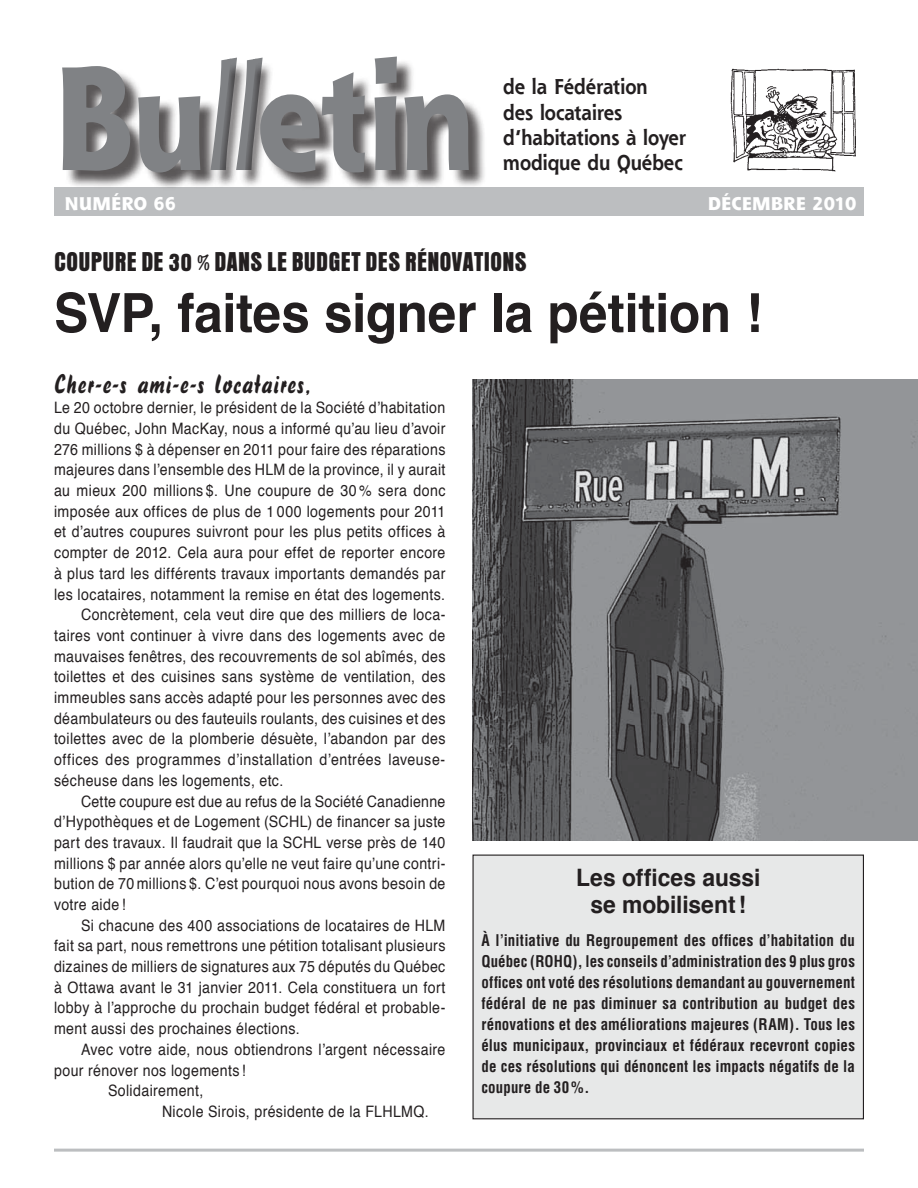
<style>
.page{position:relative;width:918px;height:1188px;background:#fff}
.page>*{position:absolute;margin:0;border:0;box-sizing:border-box;transform-origin:0 0}
.t1{font:800 144px "Shannon";color:#808285;scale:.8 1}
.t2{font:700 54px "Helvetica";letter-spacing:-.01em;color:#231f20;scale:.95 1}
.t3{font:27px "Auralle";color:#231f20}
.t4{font:27px "Handybrush";letter-spacing:.02em;color:#231f20;scale:.9 1}
.t5{font:700 24px/27px "Helvetica";color:#231f20;text-align:center;scale:.95 1}
.t6{font:700 21px/25.2px "Shannon";color:#231f20;scale:.9 1}
.t7{font:800 18px "Shannon";color:#fff}
.t8{font:15.75px "Helvetica";letter-spacing:.025em;color:#231f20;scale:.9 1}
.t9{font:700 condensed 15.75px/21px "Helvetica";letter-spacing:.01em;color:#231f20;text-align:justify;scale:.95 1}
.s1{font-weight:400;font-style:italic}
</style>
<div class="page">
<hr style="left:54px;top:1149px;width:810px;height:3px;background:#bcbec0">
<div style="left:54px;top:188px;width:810px;height:28px;background:#bcbec0"></div>
<div style="left:65px;top:59px;width:422px;height:132px;background:#231f20;opacity:.75"></div>
<img style="left:730px;top:68px;width:126px;height:104px">
<svg style="left:600px;top:854px;width:263px;height:1px"></svg>
<div style="left:472px;top:855px;width:392px;height:264px;background:#e7e8e8;border:1px solid #231f20"></div>
<img style="left:472px;top:380px;width:446px;height:461px">
<h1 class="t1" style="left:54px;top:25px;width:527px">Bu<span class="s1">ll</span>etin</h1>
<p class="t7" style="left:64px;top:192px;width:113px">NUMÉRO 66</p>
<p class="t7" style="left:708px;top:192px;width:150px">DÉCEMBRE 2010</p>
<h3 class="t6" style="left:503px;top:74px;width:205px">de la Fédération<br>des locataires d’habitations à loyer modique du Québec</h3>
<h3 class="t3" style="left:54px;top:246px;width:475px">COUPURE DE 30 % DANS LE BUDGET DES RÉNOVATIONS</h3>
<h2 class="t2" style="left:54px;top:269px;width:747px">SVP, faites signer la pétition !</h2>
<h3 class="t4" style="left:54px;top:372px;width:285px">Cher-e-s ami-e-s locataires,</h3>
<p class="t8" style="left:54px;top:396px;width:436px">Le 20 octobre dernier, le président de la Société d’habitation</p>
<p class="t8" style="left:54px;top:416px;width:436px">du Québec, John MacKay, nous a informé qu’au lieu d’avoir</p>
<p class="t8" style="left:54px;top:437px;width:436px">276 millions $ à dépenser en 2011 pour faire des réparations</p>
<p class="t8" style="left:54px;top:458px;width:436px">majeures dans l’ensemble des HLM de la province, il y aurait</p>
<p class="t8" style="left:54px;top:478px;width:436px">au mieux 200 millions $. Une coupure de 30 % sera donc</p>
<p class="t8" style="left:54px;top:499px;width:436px">imposée aux offices de plus de 1 000 logements pour 2011</p>
<p class="t8" style="left:54px;top:520px;width:436px">et d’autres coupures suivront pour les plus petits offices à</p>
<p class="t8" style="left:54px;top:541px;width:436px">compter de 2012. Cela aura pour effet de reporter encore</p>
<p class="t8" style="left:54px;top:561px;width:436px">à plus tard les différents travaux importants demandés par</p>
<p class="t8" style="left:54px;top:582px;width:436px">les locataires, notamment la remise en état des logements.</p>
<p class="t8" style="left:81px;top:603px;width:406px">Concrètement, cela veut dire que des milliers de loca-</p>
<p class="t8" style="left:54px;top:623px;width:436px">taires vont continuer à vivre dans des logements avec de</p>
<p class="t8" style="left:54px;top:644px;width:436px">mauvaises fenêtres, des recouvrements de sol abîmés, des</p>
<p class="t8" style="left:54px;top:665px;width:436px">toilettes et des cuisines sans système de ventilation, des</p>
<p class="t8" style="left:54px;top:685px;width:436px">immeubles sans accès adapté pour les personnes avec des</p>
<p class="t8" style="left:54px;top:706px;width:436px">déambulateurs ou des fauteuils roulants, des cuisines et des</p>
<p class="t8" style="left:54px;top:727px;width:436px">toilettes avec de la plomberie désuète, l’abandon par des</p>
<p class="t8" style="left:54px;top:747px;width:436px">offices des programmes d’installation d’entrées laveuse-</p>
<p class="t8" style="left:54px;top:768px;width:256px">sécheuse dans les logements, etc.</p>
<p class="t8" style="left:81px;top:789px;width:406px">Cette coupure est due au refus de la Société Canadienne</p>
<p class="t8" style="left:54px;top:810px;width:436px">d’Hypothèques et de Logement (SCHL) de financer sa juste</p>
<p class="t8" style="left:54px;top:830px;width:436px">part des travaux. Il faudrait que la SCHL verse près de 140</p>
<p class="t8" style="left:54px;top:851px;width:436px">millions $ par année alors qu’elle ne veut faire qu’une contri-</p>
<p class="t8" style="left:54px;top:872px;width:436px">bution de 70 millions $. C’est pourquoi nous avons besoin de</p>
<p class="t8" style="left:54px;top:892px;width:81px">votre aide !</p>
<p class="t8" style="left:81px;top:913px;width:406px">Si chacune des 400 associations de locataires de HLM</p>
<p class="t8" style="left:54px;top:934px;width:436px">fait sa part, nous remettrons une pétition totalisant plusieurs</p>
<p class="t8" style="left:54px;top:954px;width:436px">dizaines de milliers de signatures aux 75 députés du Québec</p>
<p class="t8" style="left:54px;top:975px;width:436px">à Ottawa avant le 31 janvier 2011. Cela constituera un fort</p>
<p class="t8" style="left:54px;top:996px;width:436px">lobby à l’approche du prochain budget fédéral et probable-</p>
<p class="t8" style="left:54px;top:1017px;width:275px">ment aussi des prochaines élections.</p>
<p class="t8" style="left:81px;top:1037px;width:406px">Avec votre aide, nous obtiendrons l’argent nécessaire</p>
<p class="t8" style="left:54px;top:1058px;width:215px">pour rénover nos logements !</p>
<p class="t8" style="left:108px;top:1079px;width:107px">Solidairement,</p>
<p class="t8" style="left:162px;top:1099px;width:298px">Nicole Sirois, présidente de la FLHLMQ.</p>
<h3 class="t5" style="left:576px;top:865px;width:196px">Les offices aussi se mobilisent!</h3>
<p class="t9" style="left:482px;top:930px;width:395px">À l’initiative du Regroupement des offices d’habitation du Québec (ROHQ), les conseils d’administration des 9 plus gros offices ont voté des résolutions demandant au gouvernement fédéral de ne pas diminuer sa contribution au budget des rénovations et des améliorations majeures (RAM). Tous les élus municipaux, provinciaux et fédéraux recevront copies de ces résolutions qui dénoncent les impacts négatifs de la coupure de 30%.</p>
</div>
